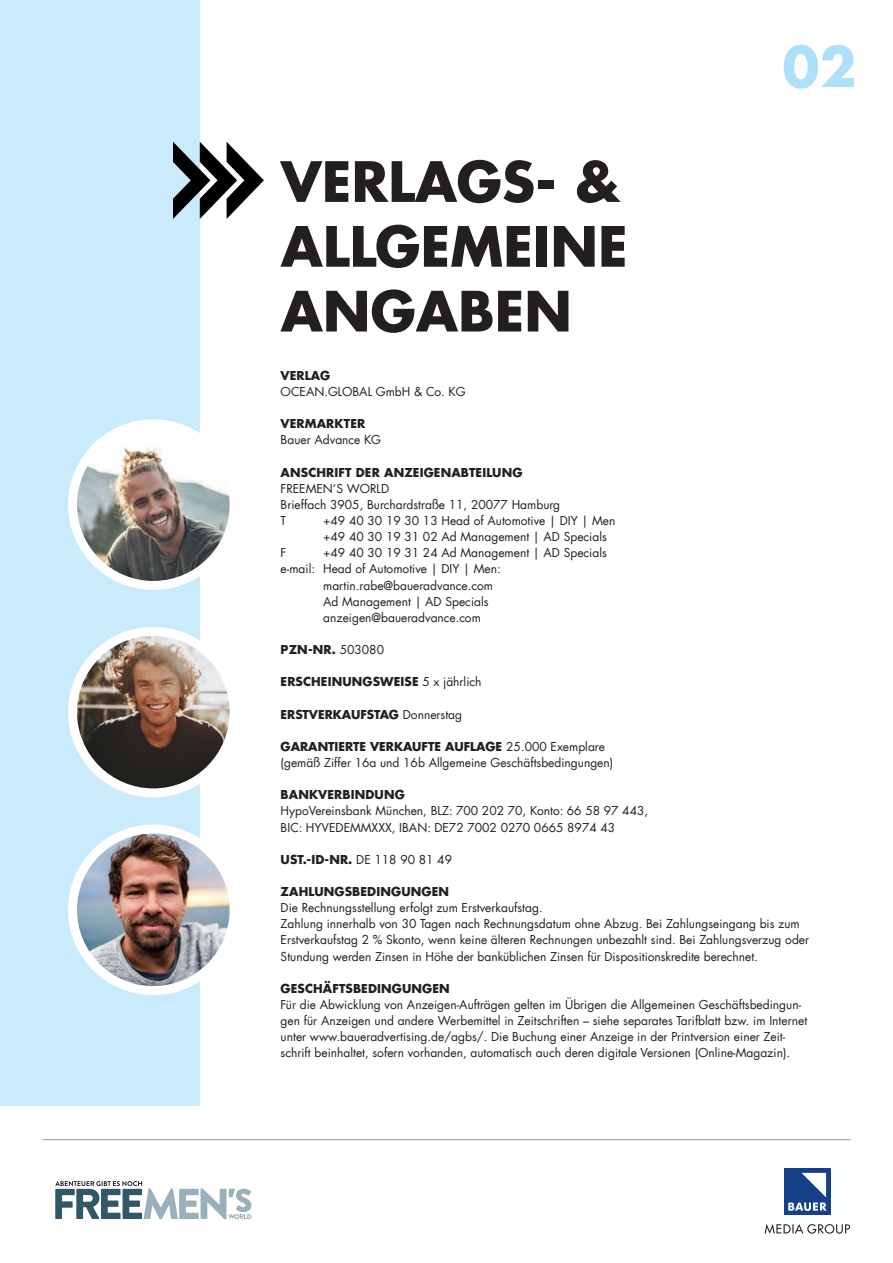
<style>
.page{position:relative;width:893px;height:1263px;background:#fff}
.page>*{position:absolute;margin:0;border:0;box-sizing:border-box;transform-origin:0 0}
.t1{font:700 54px/64.8px "Futura Com";color:#231f20}
.t2{font:700 54px "Futura Com";color:#aee1f9}
.t3{font:12px/16.2px "Futura Com";color:#231f20}
.t4{font:700 12px "Futura Com";letter-spacing:.01em;color:#231f20}
.s1{font-weight:400}
.s2{font-weight:700}
</style>
<div class="page">
<svg style="left:765px;top:1224px;width:85px;height:10px"></svg>
<div style="left:784px;top:1168px;width:46px;height:47px;background:#153f87"></div>
<svg style="left:788px;top:1173px;width:39px;height:38px"></svg>
<hr style="left:43px;top:1139px;width:807px;height:1px;background:#939598">
<svg style="left:55px;top:1181px;width:197px;height:38px"></svg>
<div style="left:0;top:0;width:200px;height:1106px;background:#caebfb"></div>
<svg style="left:173px;top:142px;width:91px;height:77px"></svg>
<img style="left:73px;top:424px;width:161px;height:161px;border-radius:81px">
<div style="left:68px;top:419px;width:171px;height:171px;border:9px solid #fff;border-radius:50%"></div>
<img style="left:73px;top:631px;width:161px;height:162px;border-radius:79px">
<div style="left:68px;top:627px;width:171px;height:170px;border:9px solid #fff;border-radius:50%"></div>
<img style="left:73px;top:834px;width:156px;height:156px">
<div style="left:68px;top:824px;width:171px;height:171px;border:9px solid #fff;border-radius:50%"></div>
<h1 class="t1" style="left:281px;top:147px;width:349px">VERLAGS- &amp;<br>ALLGEMEINE<br>ANGABEN</h1>
<p class="t4" style="left:281px;top:366px;width:51px">VERLAG</p>
<p class="t3" style="left:281px;top:383px;width:186px">OCEAN.GLOBAL GmbH &amp; Co. KG</p>
<p class="t4" style="left:281px;top:414px;width:86px">VERMARKTER</p>
<p class="t3" style="left:281px;top:432px;width:102px">Bauer Advance KG</p>
<p class="t4" style="left:281px;top:463px;width:243px">ANSCHRIFT DER ANZEIGENABTEILUNG</p>
<p class="t3" style="left:281px;top:480px;width:281px">FREEMEN’S WORLD<br>Brieffach 3905, Burchardstraße 11, 20077 Hamburg<br>T</p>
<p class="t3" style="left:323px;top:512px;width:294px">+49 40 30 19 30 13 Head of Automotive | DIY | Men +49 40 30 19 31 02 Ad Management | AD Specials</p>
<h1 class="t2" style="left:782px;top:25px;width:76px">02</h1>
<p class="t3" style="left:281px;top:545px;width:7px">F</p>
<p class="t3" style="left:323px;top:545px;width:285px">+49 40 30 19 31 24 Ad Management | AD Specials</p>
<p class="t3" style="left:281px;top:561px;width:222px">e-mail: Head of Automotive | DIY | Men:</p>
<p class="t3" style="left:323px;top:577px;width:171px">martin.rabe@baueradvance.com</p>
<p class="t3" style="left:323px;top:593px;width:167px">Ad Management | AD Specials</p>
<p class="t3" style="left:323px;top:609px;width:159px">anzeigen@baueradvance.com</p>
<p class="t4" style="left:281px;top:640px;width:105px">PZN-NR. <span class="s1">503080</span></p>
<p class="t4" style="left:281px;top:673px;width:202px">ERSCHEINUNGSWEISE <span class="s1">5 x jährlich</span></p>
<p class="t4" style="left:281px;top:705px;width:183px">ERSTVERKAUFSTAG <span class="s1">Donnerstag</span></p>
<p class="t3" style="left:281px;top:738px;width:334px"><span class="s2">GARANTIERTE VERKAUFTE AUFLAGE</span> 25.000 Exemplare (gemäß Ziffer 16a und 16b Allgemeine Geschäftsbedingungen)</p>
<p class="t4" style="left:281px;top:785px;width:126px">BANKVERBINDUNG</p>
<p class="t3" style="left:281px;top:803px;width:369px">HypoVereinsbank München, BLZ: 700 202 70, Konto: 66 58 97 443,<br>BIC: HYVEDEMMXXX, IBAN: DE72 7002 0270 0665 8974 43</p>
<p class="t4" style="left:281px;top:850px;width:173px">UST.-ID-NR. <span class="s1">DE 118 90 81 49</span></p>
<p class="t4" style="left:281px;top:882px;width:170px">ZAHLUNGSBEDINGUNGEN</p>
<p class="t3" style="left:281px;top:899px;width:530px">Die Rechnungsstellung erfolgt zum Erstverkaufstag.<br>Zahlung innerhalb von 30 Tagen nach Rechnungsdatum ohne Abzug. Bei Zahlungseingang bis zum Erstverkaufstag 2 % Skonto, wenn keine älteren Rechnungen unbezahlt sind. Bei Zahlungsverzug oder Stundung werden Zinsen in Höhe der banküblichen Zinsen für Dispositionskredite berechnet.</p>
<p class="t4" style="left:281px;top:979px;width:171px">GESCHÄFTSBEDINGUNGEN</p>
<p class="t3" style="left:281px;top:996px;width:528px">Für die Abwicklung von Anzeigen-Aufträgen gelten im Übrigen die Allgemeinen Geschäftsbedingun&shy;gen für Anzeigen und andere Werbemittel in Zeitschriften – siehe separates Tarifblatt bzw. im Internet unter www.baueradvertising.de/agbs/. Die Buchung einer Anzeige in der Printversion einer Zeit&shy;schrift beinhaltet, sofern vorhanden, automatisch auch deren digitale Versionen (Online-Magazin).</p>
</div>
